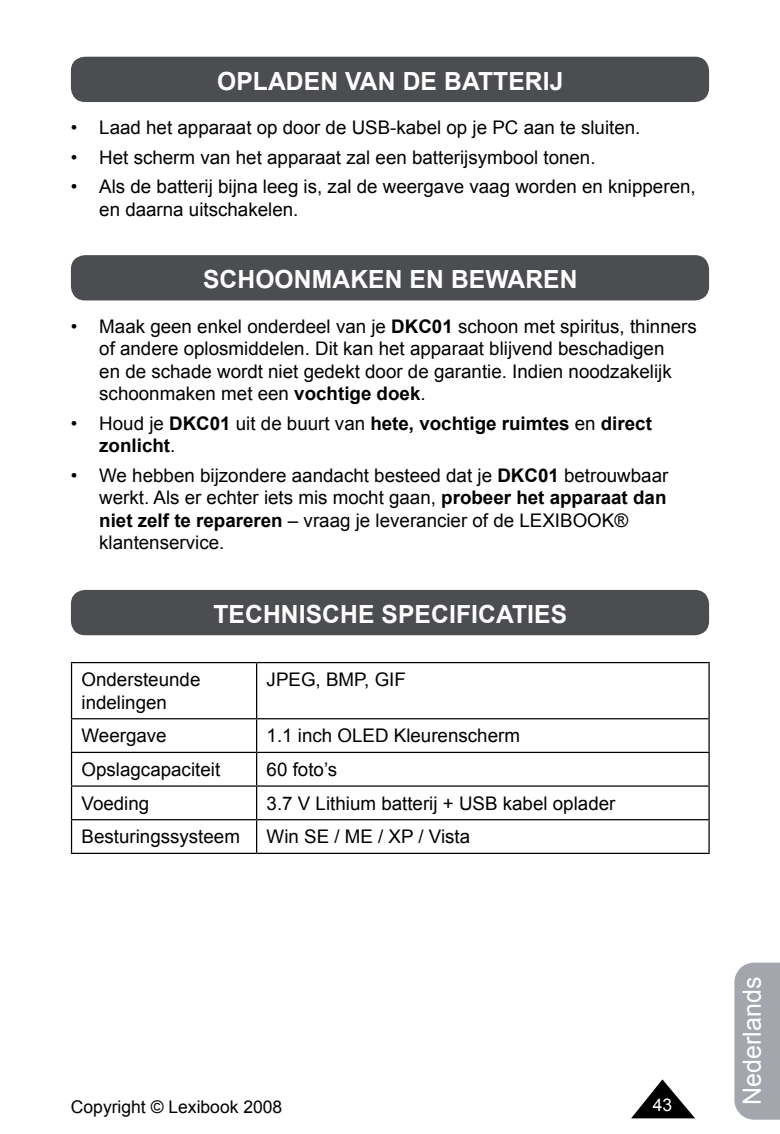
<style>
.page{position:relative;width:780px;height:1134px;background:#fff}
.page>*{position:absolute;margin:0;border:0;box-sizing:border-box;transform-origin:0 0}
.t1{font:700 25px "Arial";letter-spacing:.005em;color:#fff}
.t2{font:25px "Arial";color:#fff}
.t3{font:18.75px/22.5px "Arial";color:#000}
.t4{font:700 18.75px/22.5px "Arial";color:#000}
.t5{font:17.5px "Arial";color:#000}
.t6{font:17.5px "Arial";color:#fff}
.s1{font-weight:700}
.s2{font-weight:400}
</style>
<div class="page">
<div style="left:734px;top:963px;width:46px;height:157px;background:#a3a6ac"></div>
<svg style="left:631px;top:1079px;width:64px;height:39px"></svg>
<div style="left:71px;top:57px;width:638px;height:45px;background:#4b4d50;border-radius:14px"></div>
<div style="left:71px;top:255px;width:638px;height:45px;background:#4b4d50;border-radius:14px"></div>
<div style="left:71px;top:590px;width:638px;height:45px;background:#4b4d50;border-radius:14px"></div>
<hr style="left:71px;top:662px;width:185px;height:1px;background:#000">
<hr style="left:71px;top:663px;width:1px;height:55px;background:#000">
<hr style="left:256px;top:662px;width:453px;height:1px;background:#000">
<hr style="left:256px;top:663px;width:1px;height:55px;background:#000">
<hr style="left:708px;top:663px;width:1px;height:55px;background:#000">
<hr style="left:71px;top:718px;width:185px;height:1px;background:#000">
<hr style="left:71px;top:719px;width:1px;height:33px;background:#000">
<hr style="left:256px;top:718px;width:453px;height:1px;background:#000">
<hr style="left:256px;top:719px;width:1px;height:33px;background:#000">
<hr style="left:708px;top:719px;width:1px;height:33px;background:#000">
<hr style="left:71px;top:752px;width:185px;height:1px;background:#000">
<hr style="left:71px;top:753px;width:1px;height:32px;background:#000">
<hr style="left:256px;top:752px;width:453px;height:1px;background:#000">
<hr style="left:256px;top:753px;width:1px;height:32px;background:#000">
<hr style="left:708px;top:753px;width:1px;height:32px;background:#000">
<hr style="left:71px;top:785px;width:185px;height:2px;background:#000">
<hr style="left:71px;top:787px;width:1px;height:32px;background:#000">
<hr style="left:256px;top:785px;width:453px;height:2px;background:#000">
<hr style="left:256px;top:787px;width:1px;height:32px;background:#000">
<hr style="left:708px;top:787px;width:1px;height:32px;background:#000">
<hr style="left:71px;top:819px;width:185px;height:1px;background:#000">
<hr style="left:71px;top:820px;width:1px;height:33px;background:#000">
<hr style="left:256px;top:819px;width:453px;height:1px;background:#000">
<hr style="left:256px;top:820px;width:1px;height:33px;background:#000">
<hr style="left:708px;top:820px;width:1px;height:33px;background:#000">
<hr style="left:71px;top:853px;width:185px;height:1px;background:#000">
<hr style="left:256px;top:853px;width:453px;height:1px;background:#000">
<h1 class="t1" style="left:217px;top:67px;width:348px">OPLADEN VAN DE BATTERIJ</h1>
<p class="t3" style="left:71px;top:116px;width:571px">• Laad het apparaat op door de USB-kabel op je PC aan te sluiten.</p>
<p class="t3" style="left:71px;top:146px;width:526px">• Het scherm van het apparaat zal een batterijsymbool tonen.</p>
<p class="t3" style="left:99px;top:176px;width:598px;text-indent:-28px">• Als de batterij bijna leeg is, zal de weergave vaag worden en knipperen, en daarna uitschakelen.</p>
<h1 class="t1" style="left:203px;top:265px;width:376px">SCHOONMAKEN EN BEWAREN</h1>
<p class="t3" style="left:99px;top:315px;width:599px;text-indent:-28px">• Maak geen enkel onderdeel van je <span class="s1">DKC01</span> schoon met spiritus, thinners of andere oplosmiddelen. Dit kan het apparaat blijvend beschadigen<br>en de schade wordt niet gedekt door de garantie. Indien noodzakelijk schoonmaken met een <span class="s1">vochtige doek</span>.</p>
<p class="t4" style="left:99px;top:412px;width:554px;text-indent:-28px"><span class="s2">• Houd je</span> DKC01 <span class="s2">uit de buurt van</span> hete, vochtige ruimtes <span class="s2">en</span> direct zonlicht<span class="s2">.</span></p>
<p class="t3" style="left:99px;top:464px;width:570px;text-indent:-28px">• We hebben bijzondere aandacht besteed dat je <span class="s1">DKC01</span> betrouwbaar werkt. Als er echter iets mis mocht gaan, <span class="s1">probeer het apparaat dan niet zelf te repareren</span> – vraag je leverancier of de LEXIBOOK® klantenservice.</p>
<h1 class="t1" style="left:213px;top:600px;width:355px">TECHNISCHE SPECIFICATIES</h1>
<p class="t3" style="left:81px;top:668px;width:120px">Ondersteunde indelingen</p>
<p class="t3" style="left:266px;top:668px;width:141px">JPEG, BMP, GIF</p>
<p class="t3" style="left:81px;top:724px;width:87px">Weergave</p>
<p class="t3" style="left:266px;top:724px;width:255px">1.1 inch OLED Kleurenscherm</p>
<p class="t3" style="left:81px;top:758px;width:140px">Opslagcapaciteit</p>
<p class="t3" style="left:266px;top:758px;width:72px">60 foto’s</p>
<p class="t3" style="left:81px;top:792px;width:69px">Voeding</p>
<p class="t3" style="left:266px;top:792px;width:350px">3.7 V Lithium batterij + USB kabel oplader</p>
<p class="t3" style="left:81px;top:825px;width:160px">Besturingssysteem</p>
<p class="t3" style="left:266px;top:825px;width:205px">Win SE / ME / XP / Vista</p>
<p class="t5" style="left:71px;top:1097px;width:213px">Copyright © Lexibook 2008</p>
<p class="t6" style="left:652px;top:1095px;width:19px">43</p>
<h1 class="t2" style="left:738px;top:1105px;width:129px;rotate:-90deg">Nederlands</h1>
</div>
